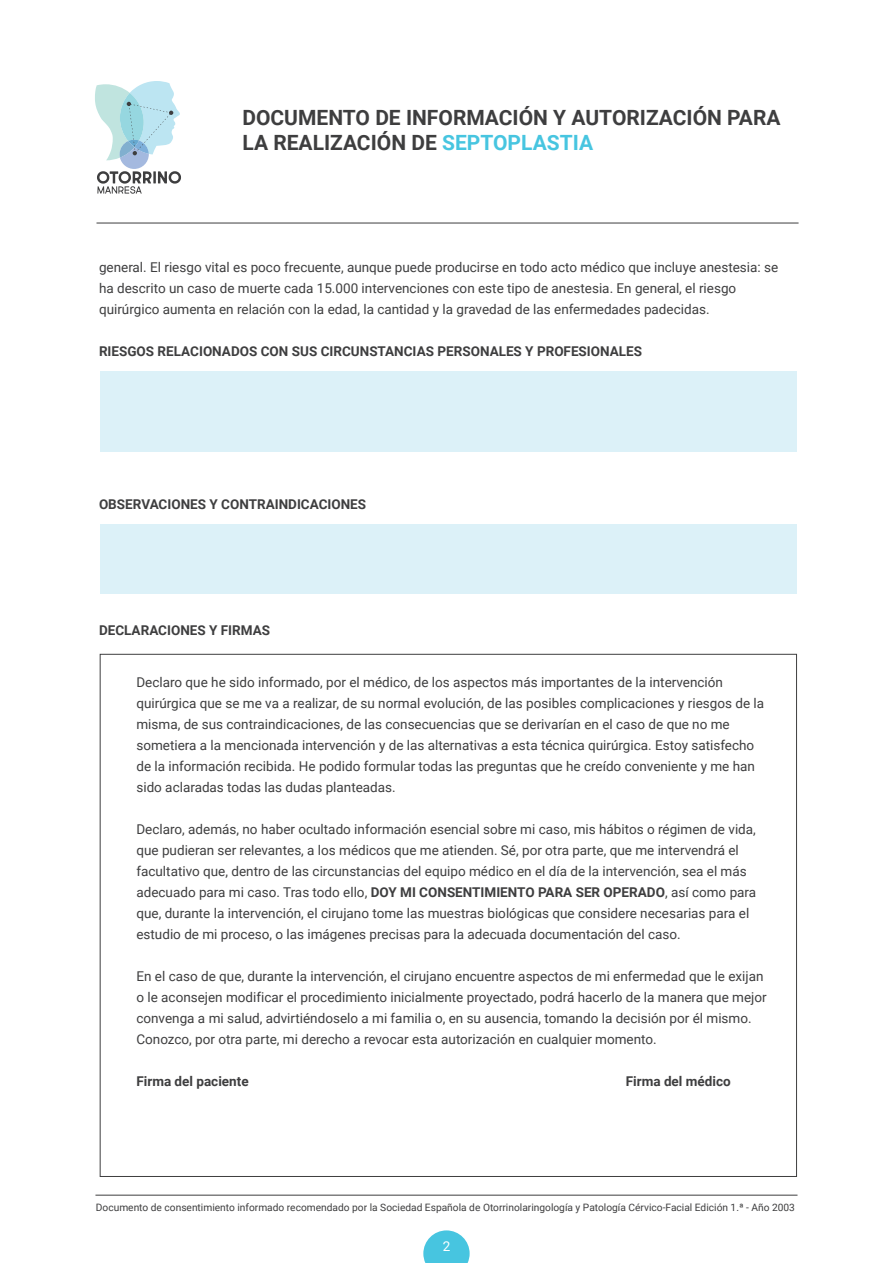
<style>
.page{position:relative;width:893px;height:1263px;background:#fff}
.page>*{position:absolute;margin:0;border:0;box-sizing:border-box;transform-origin:0 0}
.t1{font:700 21px/25.2px "Roboto";color:#3e3e3f}
.t2{font:13.5px/21px "Roboto";color:#3e3e3f}
.t3{font:700 13.5px "Roboto";color:#3e3e3f}
.t4{font:13.5px "Roboto";color:#fff}
.t5{font:10.2px "Roboto";color:#3e3e3f}
.s1{color:#47c5e0}
.s2{font-weight:700}
</style>
<div class="page">
<svg style="left:95px;top:81px;width:86px;height:113px"></svg>
<hr style="left:97px;top:223px;width:702px;height:1px;background:#3e3e3f">
<div style="left:100px;top:371px;width:696px;height:80px;background:#dcf1f8"></div>
<hr style="left:95px;top:1195px;width:702px;height:1px;background:#3e3e3f">
<div style="left:100px;top:524px;width:696px;height:69px;background:#dcf1f8"></div>
<svg style="left:423px;top:1230px;width:47px;height:33px"></svg>
<h1 class="t1" style="left:242px;top:104px;width:540px">DOCUMENTO DE INFORMACIÓN Y AUTORIZACIÓN PARA<br>LA REALIZACIÓN DE <span class="s1">SEPTOPLASTIA</span></h1>
<p class="t2" style="left:99px;top:256px;width:681px">general. El riesgo vital es poco frecuente, aunque puede producirse en todo acto médico que incluye anestesia: se ha descrito un caso de muerte cada 15.000 intervenciones con este tipo de anestesia. En general, el riesgo quirúrgico aumenta en relación con la edad, la cantidad y la gravedad de las enfermedades padecidas.</p>
<p class="t3" style="left:99px;top:342px;width:545px">RIESGOS RELACIONADOS CON SUS CIRCUNSTANCIAS PERSONALES Y PROFESIONALES</p>
<p class="t3" style="left:99px;top:495px;width:269px">OBSERVACIONES Y CONTRAINDICACIONES</p>
<p class="t3" style="left:99px;top:621px;width:173px">DECLARACIONES Y FIRMAS</p>
<p class="t2" style="left:136px;top:671px;width:629px">Declaro que he sido informado, por el médico, de los aspectos más importantes de la intervención quirúrgica que se me va a realizar, de su normal evolución, de las posibles complicaciones y riesgos de la misma, de sus contraindicaciones, de las consecuencias que se derivarían en el caso de que no me sometiera a la mencionada intervención y de las alternativas a esta técnica quirúrgica. Estoy satisfecho de la información recibida. He podido formular todas las preguntas que he creído conveniente y me han sido aclaradas todas las dudas planteadas.</p>
<p class="t2" style="left:136px;top:818px;width:621px">Declaro, además, no haber ocultado información esencial sobre mi caso, mis hábitos o régimen de vida, que pudieran ser relevantes, a los médicos que me atienden. Sé, por otra parte, que me intervendrá el facultativo que, dentro de las circunstancias del equipo médico en el día de la intervención, sea el más adecuado para mi caso. Tras todo ello, <span class="s2">DOY MI CONSENTIMIENTO PARA SER OPERADO</span>, así como para que, durante la intervención, el cirujano tome las muestras biológicas que considere necesarias para el estudio de mi proceso, o las imágenes precisas para la adecuada documentación del caso.</p>
<p class="t2" style="left:136px;top:965px;width:632px">En el caso de que, durante la intervención, el cirujano encuentre aspectos de mi enfermedad que le exijan o le aconsejen modificar el procedimiento inicialmente proyectado, podrá hacerlo de la manera que mejor convenga a mi salud, advirtiéndoselo a mi familia o, en su ausencia, tomando la decisión por él mismo.<br>Conozco, por otra parte, mi derecho a revocar esta autorización en cualquier momento.</p>
<p class="t3" style="left:136px;top:1071px;width:114px">Firma del paciente</p>
<p class="t3" style="left:626px;top:1071px;width:106px">Firma del médico</p>
<p class="t5" style="left:96px;top:1200px;width:701px">Documento de consentimiento informado recomendado por la Sociedad Española de Otorrinolaringología y Patología Cérvico-Facial Edición 1.ª - Año 2003</p>
<p class="t4" style="left:443px;top:1237px;width:9px">2</p>
</div>
